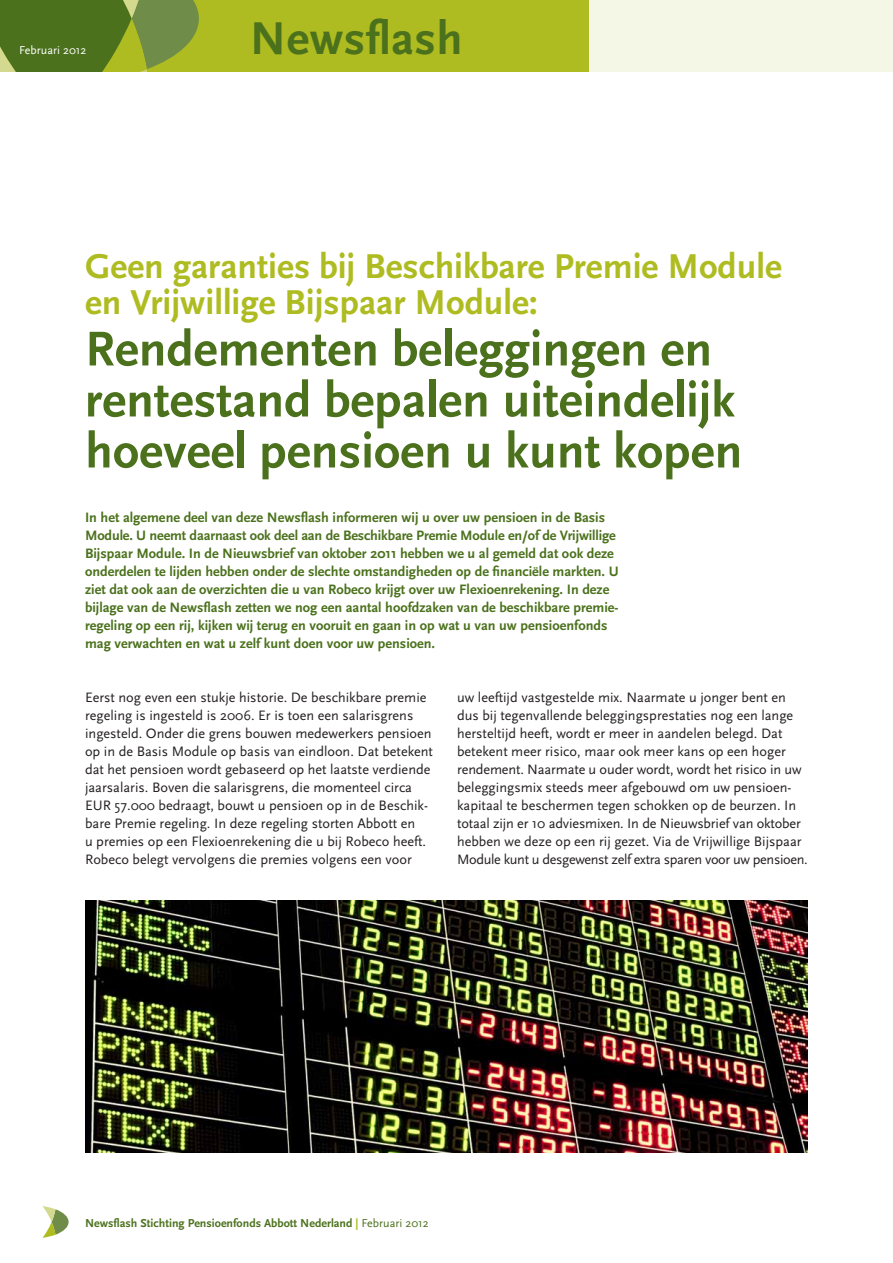
<style>
.page{position:relative;width:893px;height:1263px;background:#fff}
.page>*{position:absolute;margin:0;border:0;box-sizing:border-box;transform-origin:0 0}
.t1{font:700 51px/51px "Scala Sans";color:#4b711c}
.t2{font:700 48px "Scala Sans";letter-spacing:.01em;color:#4b711c}
.t3{font:700 36px/36px "Scala Sans";color:#aebc21}
.t4{font:14.25px/18px "Scala Sans";color:#231f20}
.t5{font:700 14.25px/18px "Scala Sans";color:#4b711c}
.t6{font:700 12px "Scala Sans";color:#4b711c}
.t7{font:12px "Scala Sans";color:#fff}
.s1{color:#aebc21}
.s2{font-weight:400}
</style>
<div class="page">
<svg style="left:43px;top:1206px;width:26px;height:32px"></svg>
<div style="left:573px;top:0;width:320px;height:73px;background:#f5f7e6"></div>
<div style="left:0;top:0;width:588px;height:73px;background:#aebc21"></div>
<svg style="left:0;top:0;width:199px;height:72px"></svg>
<div style="left:0;top:72px;width:893px;height:90px;background:#fff"></div>
<img style="left:85px;top:900px;width:723px;height:252px">
<p class="t7" style="left:19px;top:44px;width:69px">Februari 2012</p>
<h2 class="t2" style="left:250px;top:13px;width:214px">Newsflash</h2>
<h3 class="t3" style="left:85px;top:250px;width:698px">Geen garanties bij Beschikbare Premie Module en Vrijwillige Bijspaar Module:</h3>
<h1 class="t1" style="left:85px;top:325px;width:659px">Rendementen beleggingen en rentestand bepalen uiteindelijk hoeveel pensioen u kunt kopen</h1>
<p class="t5" style="left:85px;top:509px;width:535px">In het algemene deel van deze Newsflash informeren wij u over uw pensioen in de Basis Module. U neemt daarnaast ook deel aan de Beschikbare Premie Module en/of de Vrijwillige Bijspaar Module. In de Nieuwsbrief van oktober 2011 hebben we u al gemeld dat ook deze onderdelen te lijden hebben onder de slechte omstandigheden op de financiële markten. U ziet dat ook aan de overzichten die u van Robeco krijgt over uw Flexioenrekening. In deze bijlage van de Newsflash zetten we nog een aantal hoofdzaken van de beschikbare premie&shy;regeling op een rij, kijken wij terug en vooruit en gaan in op wat u van uw pensioenfonds mag verwachten en wat u zelf kunt doen voor uw pensioen.</p>
<p class="t4" style="left:85px;top:689px;width:349px">Eerst nog even een stukje historie. De beschikbare premie regeling is ingesteld is 2006. Er is toen een salarisgrens ingesteld. Onder die grens bouwen medewerkers pensioen op in de Basis Module op basis van eindloon. Dat betekent dat het pensioen wordt gebaseerd op het laatste verdiende jaarsalaris. Boven die salarisgrens, die momenteel circa EUR 57.000 bedraagt, bouwt u pensioen op in de Beschik&shy;bare Premie regeling. In deze regeling storten Abbott en<br>u premies op een Flexioenrekening die u bij Robeco heeft.<br>Robeco belegt vervolgens die premies volgens een voor</p>
<p class="t4" style="left:457px;top:689px;width:352px">uw leeftijd vastgestelde mix. Naarmate u jonger bent en dus bij tegenvallende beleggingsprestaties nog een lange hersteltijd heeft, wordt er meer in aandelen belegd. Dat betekent meer risico, maar ook meer kans op een hoger rendement. Naarmate u ouder wordt, wordt het risico in uw beleggingsmix steeds meer afgebouwd om uw pensioen&shy;kapitaal te beschermen tegen schokken op de beurzen. In totaal zijn er 10 adviesmixen. In de Nieuwsbrief van oktober hebben we deze op een rij gezet. Via de Vrijwillige Bijspaar Module kunt u desgewenst zelf extra sparen voor uw pensioen.</p>
<p class="t6" style="left:85px;top:1217px;width:345px">Newsflash Stichting Pensioenfonds Abbott Nederland <span class="s1">|</span> <span class="s2">Februari 2012</span></p>
</div>
